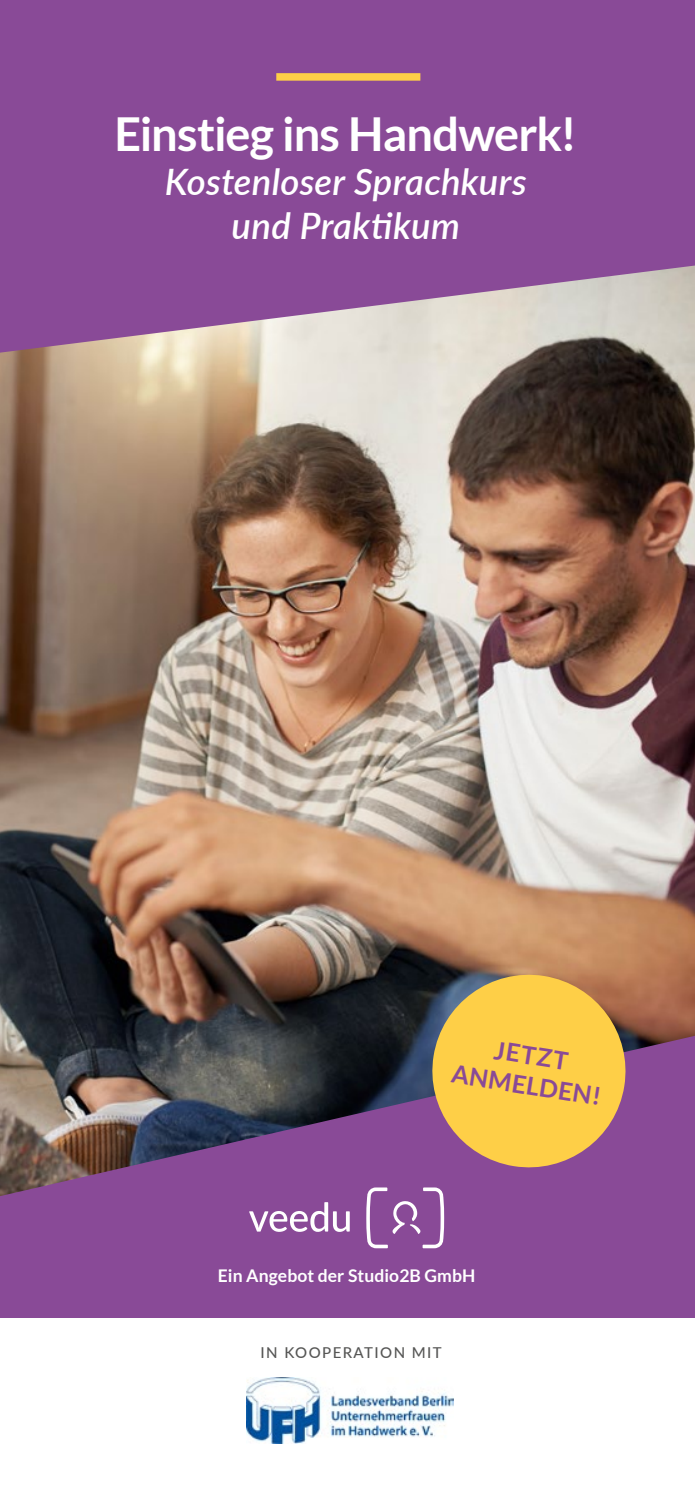
<style>
.page{position:relative;width:695px;height:1489px;background:#fff}
.page>*{position:absolute;margin:0;border:0;box-sizing:border-box;transform-origin:0 0}
.t1{font:700 46.75px "Lato";letter-spacing:-.02em;color:#fff}
.t2{font:italic 600 36.5px/44.2px "Lato";letter-spacing:.01em;color:#fff;text-align:center}
.t3{font:700 25px/30px "Lato";color:#894a97;text-align:center}
.t4{font:700 17.5px "Lato";letter-spacing:.005em;color:#fff}
.t5{font:500 15px "Lato";letter-spacing:.095em;color:#575756}
</style>
<div class="page">
<div style="left:0;top:0;width:694px;height:1316px;background:#894a97"></div>
<img style="left:0;top:265px;width:694px;height:931px">
<svg style="left:425px;top:967px;width:207px;height:207px;fill:#fecf47"></svg>
<div style="left:276px;top:73px;width:144px;height:8px;background:#fecf47"></div>
<svg style="left:249px;top:1202px;width:101px;height:29px"></svg>
<svg style="left:366px;top:1187px;width:78px;height:61px"></svg>
<img style="left:246px;top:1377px;width:207px;height:66px">
<p class="t1" style="left:114px;top:107px;width:464px">Einstieg ins Handwerk!</p>
<p class="t2" style="left:165px;top:158px;width:363px">Kostenloser Sprachkurs und Praktikum</p>
<p class="t3" style="left:459px;top:1028px;width:153px;rotate:9deg">JETZT<br>ANMELDEN!</p>
<p class="t4" style="left:218px;top:1265px;width:259px">Ein Angebot der Studio2B GmbH</p>
<p class="t5" style="left:260px;top:1341px;width:183px">IN KOOPERATION MIT</p>
</div>
